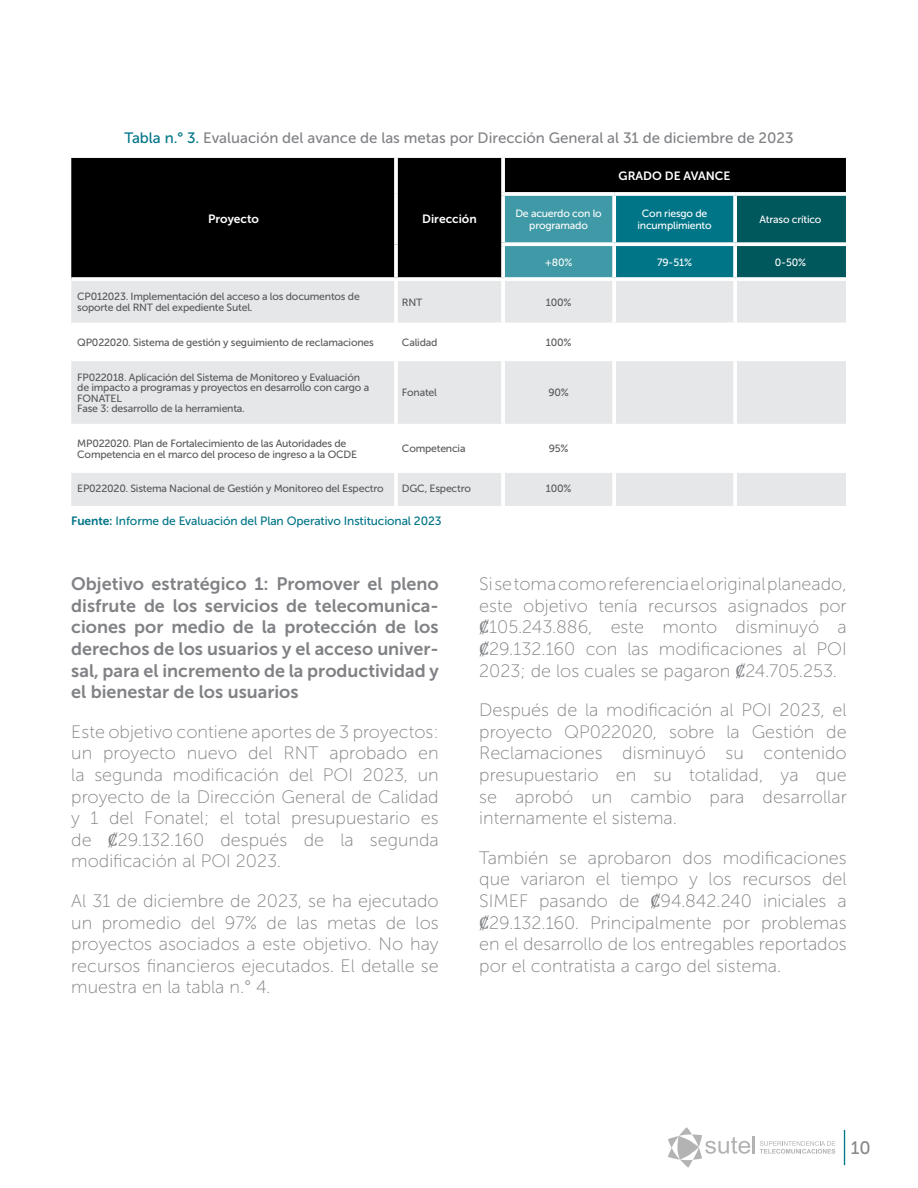
<style>
.page{position:relative;width:918px;height:1188px;background:#fff}
.page>*{position:absolute;margin:0;border:0;box-sizing:border-box;transform-origin:0 0}
.t1{font:18px/21.6px "Museo Sans 100";color:#808285;text-align:justify}
.t2{font:18px/21.6px "Museo Sans 700";color:#808285;text-align:justify}
.t3{font:18px "Museo Sans 500";color:#86888a}
.t4{font:15px "Museo Sans 500";color:#808285}
.t5{font:12px "Museo Sans 500";letter-spacing:-.01em;color:#007587}
.t6{font:12px "Museo Sans 700";color:#fff}
.t7{font:10.5px/10.5px "Museo Sans 500";letter-spacing:-.02em;color:#58595b}
.t8{font:10.5px/12px "Museo Sans 500";letter-spacing:-.02em;color:#fff;text-align:center}
.s1{color:#007587}
.s2{font-family:"Museo Sans 700"}
.s3{font-family:"Cambria Math"}
</style>
<div class="page">
<svg style="left:668px;top:1127px;width:167px;height:41px"></svg>
<hr style="left:844px;top:1130px;width:1px;height:35px;background:#007687">
<div style="left:71px;top:158px;width:775px;height:119px;background:#000"></div>
<svg style="left:505px;top:196px;width:341px;height:81px;background:#147783"></svg>
<svg style="left:71px;top:281px;width:775px;height:225px;fill:#e6e7e8"></svg>
<svg style="left:394px;top:158px;width:4px;height:36px"></svg>
<svg style="left:501px;top:158px;width:4px;height:34px"></svg>
<svg style="left:394px;top:194px;width:4px;height:50px"></svg>
<svg style="left:501px;top:192px;width:113px;height:4px"></svg>
<svg style="left:501px;top:196px;width:4px;height:46px"></svg>
<svg style="left:614px;top:192px;width:121px;height:4px"></svg>
<svg style="left:612px;top:196px;width:4px;height:46px"></svg>
<svg style="left:735px;top:192px;width:111px;height:4px"></svg>
<svg style="left:733px;top:196px;width:4px;height:46px"></svg>
<svg style="left:394px;top:244px;width:4px;height:33px"></svg>
<svg style="left:501px;top:242px;width:113px;height:4px"></svg>
<svg style="left:501px;top:246px;width:4px;height:31px"></svg>
<svg style="left:614px;top:242px;width:121px;height:4px"></svg>
<svg style="left:612px;top:246px;width:4px;height:31px"></svg>
<svg style="left:735px;top:242px;width:111px;height:4px"></svg>
<svg style="left:733px;top:246px;width:4px;height:31px"></svg>
<svg style="left:71px;top:277px;width:325px;height:2px"></svg>
<svg style="left:396px;top:277px;width:107px;height:1px"></svg>
<hr style="left:394px;top:281px;width:4px;height:42px;background:#fff">
<svg style="left:503px;top:277px;width:111px;height:2px"></svg>
<hr style="left:501px;top:281px;width:4px;height:42px;background:#fff">
<svg style="left:614px;top:277px;width:121px;height:2px"></svg>
<hr style="left:612px;top:281px;width:4px;height:42px;background:#fff">
<svg style="left:735px;top:277px;width:111px;height:2px"></svg>
<hr style="left:733px;top:281px;width:4px;height:42px;background:#fff">
<hr style="left:71px;top:323px;width:325px;height:3px;background:#fff">
<hr style="left:396px;top:323px;width:107px;height:3px;background:#fff">
<hr style="left:394px;top:326px;width:4px;height:31px;background:#fff">
<hr style="left:503px;top:323px;width:111px;height:3px;background:#fff">
<hr style="left:501px;top:326px;width:4px;height:31px;background:#fff">
<hr style="left:614px;top:323px;width:121px;height:3px;background:#fff">
<hr style="left:612px;top:326px;width:4px;height:31px;background:#fff">
<hr style="left:735px;top:323px;width:111px;height:3px;background:#fff">
<hr style="left:733px;top:326px;width:4px;height:31px;background:#fff">
<hr style="left:71px;top:357px;width:325px;height:4px;background:#fff">
<hr style="left:396px;top:357px;width:107px;height:4px;background:#fff">
<hr style="left:394px;top:361px;width:4px;height:63px;background:#fff">
<hr style="left:503px;top:357px;width:111px;height:4px;background:#fff">
<hr style="left:501px;top:361px;width:4px;height:63px;background:#fff">
<hr style="left:614px;top:357px;width:121px;height:4px;background:#fff">
<hr style="left:612px;top:361px;width:4px;height:63px;background:#fff">
<hr style="left:735px;top:357px;width:111px;height:4px;background:#fff">
<hr style="left:733px;top:361px;width:4px;height:63px;background:#fff">
<hr style="left:71px;top:424px;width:325px;height:4px;background:#fff">
<hr style="left:396px;top:424px;width:107px;height:4px;background:#fff">
<hr style="left:394px;top:428px;width:4px;height:41px;background:#fff">
<hr style="left:503px;top:424px;width:111px;height:4px;background:#fff">
<hr style="left:501px;top:428px;width:4px;height:41px;background:#fff">
<hr style="left:614px;top:424px;width:121px;height:4px;background:#fff">
<hr style="left:612px;top:428px;width:4px;height:41px;background:#fff">
<hr style="left:735px;top:424px;width:111px;height:4px;background:#fff">
<hr style="left:733px;top:428px;width:4px;height:41px;background:#fff">
<hr style="left:71px;top:469px;width:325px;height:4px;background:#fff">
<hr style="left:396px;top:469px;width:107px;height:4px;background:#fff">
<hr style="left:394px;top:473px;width:4px;height:33px;background:#fff">
<hr style="left:503px;top:469px;width:111px;height:4px;background:#fff">
<hr style="left:501px;top:473px;width:4px;height:33px;background:#fff">
<hr style="left:614px;top:469px;width:121px;height:4px;background:#fff">
<hr style="left:612px;top:473px;width:4px;height:33px;background:#fff">
<hr style="left:735px;top:469px;width:111px;height:4px;background:#fff">
<hr style="left:733px;top:473px;width:4px;height:33px;background:#fff">
<p class="t4" style="left:124px;top:130px;width:671px"><span class="s1">Tabla n.° 3.</span> Evaluación del avance de las metas por Dirección General al 31 de diciembre de 2023</p>
<p class="t6" style="left:208px;top:212px;width:53px">Proyecto</p>
<p class="t6" style="left:422px;top:212px;width:56px">Dirección</p>
<p class="t6" style="left:619px;top:170px;width:113px">GRADO DE AVANCE</p>
<p class="t8" style="left:515px;top:207px;width:88px">De acuerdo con lo programado</p>
<p class="t8" style="left:638px;top:207px;width:76px">Con riesgo de incumplimiento</p>
<p class="t8" style="left:760px;top:213px;width:63px">Atraso crítico</p>
<p class="t8" style="left:545px;top:256px;width:29px">+80%</p>
<p class="t8" style="left:657px;top:256px;width:36px">79-51%</p>
<p class="t8" style="left:775px;top:256px;width:33px">0-50%</p>
<p class="t7" style="left:77px;top:292px;width:284px">CP012023. Implementación del acceso a los documentos de soporte del RNT del expediente Sutel.</p>
<p class="t7" style="left:402px;top:297px;width:22px">RNT</p>
<p class="t7" style="left:546px;top:297px;width:27px">100%</p>
<p class="t7" style="left:77px;top:337px;width:298px">QP022020. Sistema de gestión y seguimiento de reclamaciones</p>
<p class="t7" style="left:402px;top:337px;width:37px">Calidad</p>
<p class="t7" style="left:546px;top:337px;width:27px">100%</p>
<p class="t7" style="left:77px;top:372px;width:293px">FP022018. Aplicación del Sistema de Monitoreo y Evaluación de impacto a programas y proyectos en desarrollo con cargo a FONATEL<br>Fase 3: desarrollo de la herramienta.</p>
<p class="t7" style="left:402px;top:388px;width:36px">Fonatel</p>
<p class="t7" style="left:548px;top:388px;width:22px">90%</p>
<p class="t7" style="left:77px;top:438px;width:281px">MP022020. Plan de Fortalecimiento de las Autoridades de<br>Competencia en el marco del proceso de ingreso a la OCDE</p>
<p class="t7" style="left:402px;top:443px;width:65px">Competencia</p>
<p class="t7" style="left:549px;top:443px;width:21px">95%</p>
<p class="t7" style="left:77px;top:484px;width:308px">EP022020. Sistema Nacional de Gestión y Monitoreo del Espectro</p>
<p class="t7" style="left:402px;top:484px;width:70px">DGC, Espectro</p>
<p class="t7" style="left:546px;top:484px;width:27px">100%</p>
<p class="t5" style="left:71px;top:515px;width:372px"><span class="s2">Fuente:</span> Informe de Evaluación del Plan Operativo Institucional 2023</p>
<p class="t2" style="left:71px;top:573px;width:369px">Objetivo estratégico 1: Promover el pleno disfrute de los servicios de telecomunica&shy;ciones por medio de la protección de los derechos de los usuarios y el acceso univer&shy;sal, para el incremento de la productividad y el bienestar de los usuarios</p>
<p class="t1" style="left:71px;top:721px;width:369px">Este objetivo contiene aportes de 3 proyectos: un proyecto nuevo del RNT aprobado en la segunda modificación del POI 2023, un proyecto de la Dirección General de Calidad y 1 del Fonatel; el total presupuestario es de <span class="s3">₡</span>29.132.160 después de la segunda modificación al POI 2023.</p>
<p class="t1" style="left:71px;top:890px;width:369px">Al 31 de diciembre de 2023, se ha ejecutado un promedio del 97% de las metas de los proyectos asociados a este objetivo. No hay recursos financieros ejecutados. El detalle se muestra en la tabla n.° 4.</p>
<p class="t1" style="left:479px;top:573px;width:369px">Si se toma como referencia el original planeado, este objetivo tenía recursos asignados por <span class="s3">₡</span>105.243.886, este monto disminuyó a <span class="s3">₡</span>29.132.160 con las modificaciones al POI 2023; de los cuales se pagaron <span class="s3">₡</span>24.705.253.</p>
<p class="t1" style="left:479px;top:699px;width:369px">Después de la modificación al POI 2023, el proyecto QP022020, sobre la Gestión de Reclamaciones disminuyó su contenido presupuestario en su totalidad, ya que se aprobó un cambio para desarrollar internamente el sistema.</p>
<p class="t1" style="left:479px;top:847px;width:369px">También se aprobaron dos modificaciones que variaron el tiempo y los recursos del SIMEF pasando de <span class="s3">₡</span>94.842.240 iniciales a <span class="s3">₡</span>29.132.160. Principalmente por problemas en el desarrollo de los entregables reportados por el contratista a cargo del sistema.</p>
<p class="t3" style="left:851px;top:1137px;width:22px">10</p>
</div>
